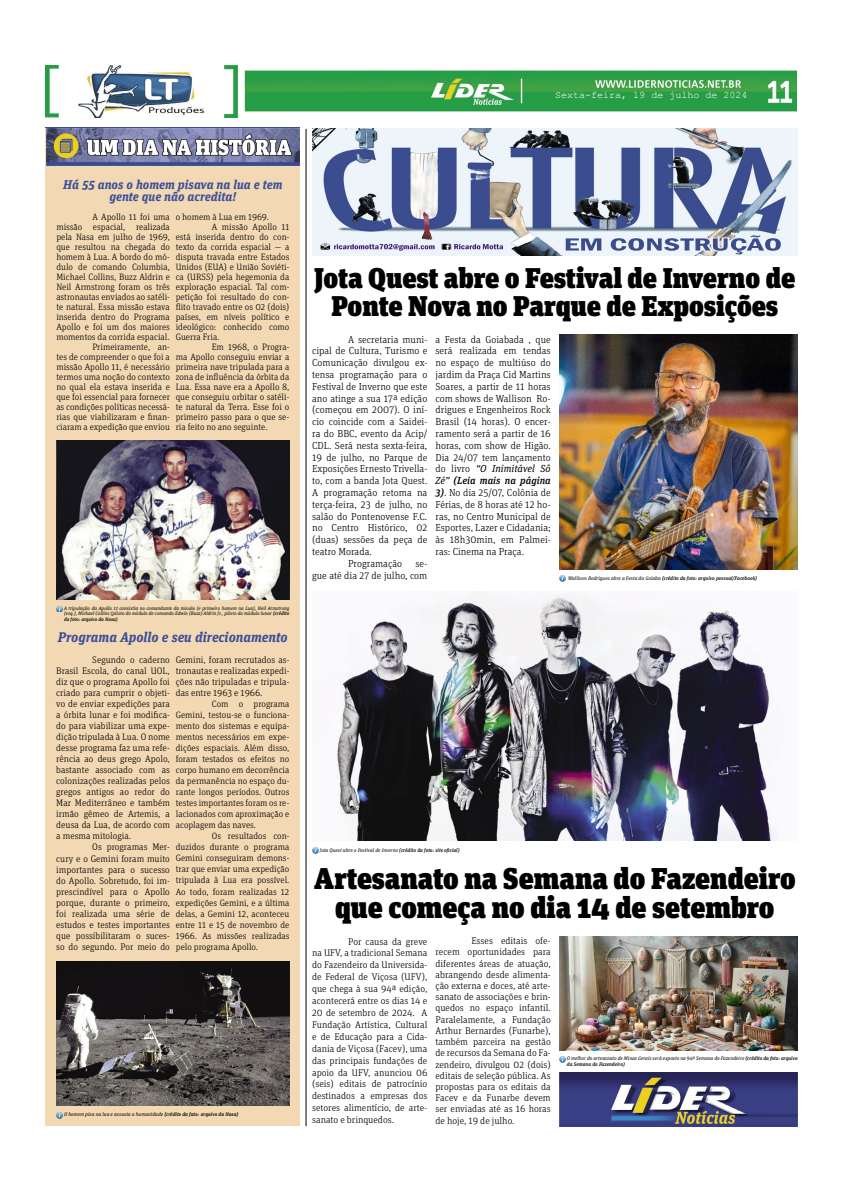
<style>
.page{position:relative;width:842px;height:1191px;background:#fff}
.page>*{position:absolute;margin:0;border:0;box-sizing:border-box;transform-origin:0 0}
.t1{font:900 30px/29px "Unit Slab Pro";color:#000;text-align:center}
.t2{font:900 28.5px/28px "Unit Slab Pro";color:#000;text-align:center}
.t3{font:italic 700 14px "Unit Slab Pro";color:#3c4f9a}
.t4{font:italic 700 12.7px/12px "Unit Slab Pro";color:#3c4f9a;text-align:center}
.t5{font:300 10.2px/11.8px "Unit Slab Pro";color:#000;text-align:justify}
.t6{font:10px "Courier New";color:#fff}
.t7{font:300 9.8px/11.2px "Unit Slab Pro";color:#000;text-align:justify}
.t8{font:300 9.5px/11px "Unit Slab Pro";color:#000;text-align:justify}
.t9{font:300 9.2px/10px "Unit Slab Pro";color:#000;text-align:justify}
.t10{font:italic 5.2px/5.3px "Unit Slab Pro";color:#000}
.t11{font:italic 500 5.2px "Unit Slab Pro";color:#000}
.t12{font:italic 5px/5.5px "Unit Slab Pro";color:#000;text-align:justify}
.s1{font-weight:500}
.s2{font-weight:400;font-style:italic}
.s3{font-weight:500;font-style:italic}
.s4{font-weight:400}
</style>
<div class="page">
<img style="left:45px;top:65px;width:751px;height:52px">
<hr style="left:306px;top:129px;width:1px;height:997px;background:#000">
<img style="left:312px;top:129px;width:485px;height:126px">
<svg style="left:312px;top:848px;width:7px;height:5px"></svg>
<svg style="left:559px;top:576px;width:7px;height:6px"></svg>
<svg style="left:559px;top:1056px;width:7px;height:6px"></svg>
<div style="left:46px;top:128px;width:254px;height:997px;background:#f2d8b3"></div>
<img style="left:56px;top:441px;width:233px;height:158px">
<img style="left:46px;top:129px;width:254px;height:37px">
<svg style="left:56px;top:1112px;width:7px;height:6px"></svg>
<svg style="left:56px;top:606px;width:7px;height:6px"></svg>
<img style="left:56px;top:961px;width:233px;height:144px">
<img style="left:337px;top:593px;width:439px;height:247px">
<img style="left:559px;top:334px;width:239px;height:236px">
<img style="left:559px;top:936px;width:239px;height:115px">
<img style="left:559px;top:1072px;width:238px;height:54px">
<p class="t6" style="left:555px;top:89px;width:194px">Sexta-feira, 19 de julho de 2024</p>
<h3 class="t4" style="left:63px;top:177px;width:221px">Há 55 anos o homem pisava na lua e tem gente que não acredita!</h3>
<p class="t9" style="left:56px;top:212px;width:115px;text-align:right">A Apollo 11 foi uma<br>missão espacial, realizada pela Nasa em julho de 1969, que resultou na chegada do homem à Lua. A bordo do mó&shy;dulo de comando Columbia,<br>Michael Collins, Buzz Aldrin e<br>Neil Armstrong foram os três astronautas enviados ao satéli&shy;te natural. Essa missão estava inserida dentro do Programa<br>Apollo e foi um dos maiores momentos da corrida espacial.<br>Primeiramente, an-<br>tes de compreender o que foi a missão Apollo 11, é necessário termos uma noção do contexto no qual ela estava inserida e que foi essencial para fornecer as condições políticas necessá&shy;rias que viabilizaram e finan&shy;ciaram a expedição que enviou</p>
<p class="t9" style="left:176px;top:212px;width:95px">o homem à Lua em 1969.</p>
<p class="t9" style="left:212px;top:222px;width:79px">A missão Apollo 11</p>
<p class="t9" style="left:176px;top:232px;width:115px">está inserida dentro do con-</p>
<p class="t9" style="left:176px;top:242px;width:115px">texto da corrida espacial — a</p>
<p class="t9" style="left:176px;top:252px;width:115px">disputa travada entre Estados</p>
<p class="t9" style="left:176px;top:262px;width:115px">Unidos (EUA) e União Soviéti-</p>
<p class="t9" style="left:176px;top:272px;width:115px">ca (URSS) pela hegemonia da</p>
<p class="t9" style="left:176px;top:282px;width:115px">exploração espacial. Tal com-</p>
<p class="t9" style="left:176px;top:292px;width:115px">petição foi resultado do con-</p>
<p class="t9" style="left:176px;top:302px;width:115px">flito travado entre os 02 (dois)</p>
<p class="t9" style="left:176px;top:312px;width:115px">países, em níveis político e</p>
<p class="t9" style="left:176px;top:322px;width:115px">ideológico: conhecido como</p>
<p class="t9" style="left:176px;top:332px;width:45px">Guerra Fria.</p>
<p class="t9" style="left:212px;top:342px;width:79px">Em 1968, o Progra-</p>
<p class="t9" style="left:176px;top:352px;width:115px">ma Apollo conseguiu enviar a</p>
<p class="t9" style="left:176px;top:362px;width:115px">primeira nave tripulada para a</p>
<p class="t9" style="left:176px;top:372px;width:115px">zona de influência da órbita da</p>
<p class="t9" style="left:176px;top:382px;width:115px">Lua. Essa nave era a Apollo 8,</p>
<p class="t9" style="left:176px;top:392px;width:115px">que conseguiu orbitar o satéli-</p>
<p class="t9" style="left:176px;top:402px;width:115px">te natural da Terra. Esse foi o</p>
<p class="t9" style="left:176px;top:412px;width:115px">primeiro passo para o que se-</p>
<p class="t9" style="left:176px;top:422px;width:93px">ria feito no ano seguinte.</p>
<p class="t12" style="left:64px;top:605px;width:227px">A tripulação da Apollo 11 consistia no comandante da missão (e primeiro homem na Lua), Neil Armstrong (esq.), Michael Collins (piloto do módulo de comando Edwin (Buzz) Aldrin Jr., piloto do módulo lunar <span class="s1">(crédito da foto: arquivo da Nasa)</span></p>
<h3 class="t3" style="left:58px;top:627px;width:231px">Programa Apollo e seu direcionamento</h3>
<p class="t8" style="left:176px;top:654px;width:115px">Gemini, foram recrutados as&shy;tronautas e realizadas expedi&shy;ções não tripuladas e tripula&shy;das entre 1963 e 1966.</p>
<p class="t9" style="left:176px;top:698px;width:115px;line-height:11px;text-indent:36px">Com o programa Gemini, testou-se o funciona&shy;mento dos sistemas e equipa&shy;mentos necessários em expe&shy;dições espaciais. Além disso, foram testados os efeitos no corpo humano em decorrência da permanência no espaço du&shy;rante longos períodos. Outros testes importantes foram os re&shy;lacionados com aproximação e acoplagem das naves.</p>
<p class="t9" style="left:176px;top:830px;width:115px;line-height:11px;text-indent:36px">Os resultados con&shy;duzidos durante o programa Gemini conseguiram demons&shy;trar que enviar uma expedição tripulada à Lua era possível.<br>Ao todo, foram realizadas 12 expedições Gemini, e a última delas, a Gemini 12, aconteceu entre 11 e 15 de novembro de 1966. As missões realizadas pelo programa Apollo.</p>
<p class="t8" style="left:56px;top:654px;width:115px;text-indent:36px">Segundo o caderno Brasil Escola, do canal UOL, diz que o programa Apollo foi criado para cumprir o objeti&shy;vo de enviar expedições para a órbita lunar e foi modifica&shy;do para viabilizar uma expe&shy;dição tripulada à Lua. O nome desse programa faz uma refe&shy;rência ao deus grego Apolo, bastante associado com as colonizações realizadas pelos gregos antigos ao redor do Mar Mediterrâneo e também irmão gêmeo de Artemis, a deusa da Lua, de acordo com a mesma mitologia.</p>
<p class="t8" style="left:56px;top:841px;width:115px;text-indent:36px">Os programas Mer&shy;cury e o Gemini foram muito importantes para o sucesso do Apollo. Sobretudo, foi im&shy;prescindível para o Apollo porque, durante o primeiro, foi realizada uma série de estudos e testes importantes que possibilitaram o suces&shy;so do segundo. Por meio do</p>
<p class="t10" style="left:64px;top:1111px;width:176px">O homem pisa na lua e assusta a humanidade <span class="s1">(crédito da fato: arquivo da Nasa)</span></p>
<h2 class="t2" style="left:314px;top:263px;width:483px">Jota Quest abre o Festival de Inverno de<br>Ponte Nova no Parque de Exposições</h2>
<p class="t5" style="left:348px;top:333px;width:81px">A secretaria muni-</p>
<p class="t5" style="left:312px;top:345px;width:117px">cipal de Cultura, Turismo e</p>
<p class="t5" style="left:312px;top:356px;width:117px">Comunicação divulgou ex-</p>
<p class="t5" style="left:312px;top:368px;width:117px">tensa programação para o</p>
<p class="t5" style="left:312px;top:380px;width:117px">Festival de Inverno que este</p>
<p class="t5" style="left:312px;top:392px;width:117px">ano atinge a sua 17ª edição</p>
<p class="t5" style="left:312px;top:404px;width:117px">(começou em 2007). O iní-</p>
<p class="t5" style="left:312px;top:415px;width:117px">cio coincide com a Saidei-</p>
<p class="t5" style="left:312px;top:427px;width:117px">ra do BBC, evento da Acip/</p>
<p class="t5" style="left:312px;top:439px;width:117px">CDL. Será nesta sexta-feira,</p>
<p class="t5" style="left:312px;top:451px;width:117px">19 de julho, no Parque de</p>
<p class="t5" style="left:312px;top:463px;width:117px">Exposições Ernesto Trivella-</p>
<p class="t5" style="left:312px;top:474px;width:117px">to, com a banda Jota Quest.</p>
<p class="t5" style="left:312px;top:486px;width:117px">A programação retoma na</p>
<p class="t5" style="left:312px;top:498px;width:117px">terça-feira, 23 de julho, no</p>
<p class="t5" style="left:312px;top:510px;width:117px">salão do Pontenovense F.C.</p>
<p class="t5" style="left:312px;top:522px;width:117px">no Centro Histórico, 02</p>
<p class="t5" style="left:312px;top:533px;width:117px">(duas) sessões da peça de</p>
<p class="t5" style="left:312px;top:545px;width:61px">teatro Morada.</p>
<p class="t5" style="left:348px;top:557px;width:56px">Programação</p>
<p class="t5" style="left:312px;top:557px;width:117px;text-align:right">se-<br>gue até dia 27 de julho, com</p>
<p class="t5" style="left:435px;top:333px;width:117px">a Festa da Goiabada , que será realizada em tendas no espaço de multiúso do jardim da Praça Cid Martins Soares, a partir de 11 horas com shows de Wallison Ro&shy;drigues e Engenheiros Rock Brasil (14 horas). O encer&shy;ramento será a partir de 16 horas, com show de Higão.<br>Dia 24/07 tem lançamento do livro <span class="s2">“O Inimitável Sô Zé”</span> <span class="s3">(Leia mais na página 3)</span>. No dia 25/07, Colônia de Férias, de 8 horas até 12 ho&shy;ras, no Centro Municipal de Esportes, Lazer e Cidadania; às 18h30min, em Palmei&shy;ras: Cinema na Praça.</p>
<p class="t11" style="left:568px;top:574px;width:191px"><span class="s4">Wallison Rodrigues abre a Festa da Goiaba</span> (crédito da foto: arquivo pessoal/Facebook)</p>
<p class="t10" style="left:320px;top:847px;width:141px">Jota Quest abre o Festival de Inverno <span class="s1">(crédito da foto: site oficial)</span></p>
<h1 class="t1" style="left:314px;top:862px;width:483px">Artesanato na Semana do Fazendeiro que começa no dia 14 de setembro</h1>
<p class="t7" style="left:312px;top:935px;width:117px;line-height:11.9px;text-indent:36px">Por causa da greve na UFV, a tradicional Semana do Fazendeiro da Universida&shy;de Federal de Viçosa (UFV), que chega à sua 94ª edição, acontecerá entre os dias 14 e 20 de setembro de 2024. A Fundação Artística, Cultural e de Educação para a Cida&shy;dania de Viçosa (Facev), uma das principais fundações de apoio da UFV, anunciou 06 (seis) editais de patrocínio destinados a empresas dos setores alimentício, de arte&shy;sanato e brinquedos.</p>
<p class="t7" style="left:435px;top:935px;width:117px;text-indent:36px">Esses editais ofe&shy;recem oportunidades para diferentes áreas de atuação, abrangendo desde alimenta&shy;ção externa e doces, até arte&shy;sanato de associações e brin&shy;quedos no espaço infantil.<br>Paralelamente, a Fundação Arthur Bernardes (Funarbe), também parceira na gestão de recursos da Semana do Fa&shy;zendeiro, divulgou 02 (dois) editais de seleção pública. As propostas para os editais da Facev e da Funarbe devem ser enviadas até as 16 horas de hoje, 19 de julho.</p>
<p class="t10" style="left:567px;top:1055px;width:232px">O melhor do artesanato de Minas Gerais será exposto na 94ª Semana do Fazendeiro <span class="s1">(crédito da foto: arquivo da Semana do Fazendeiro)</span></p>
</div>
